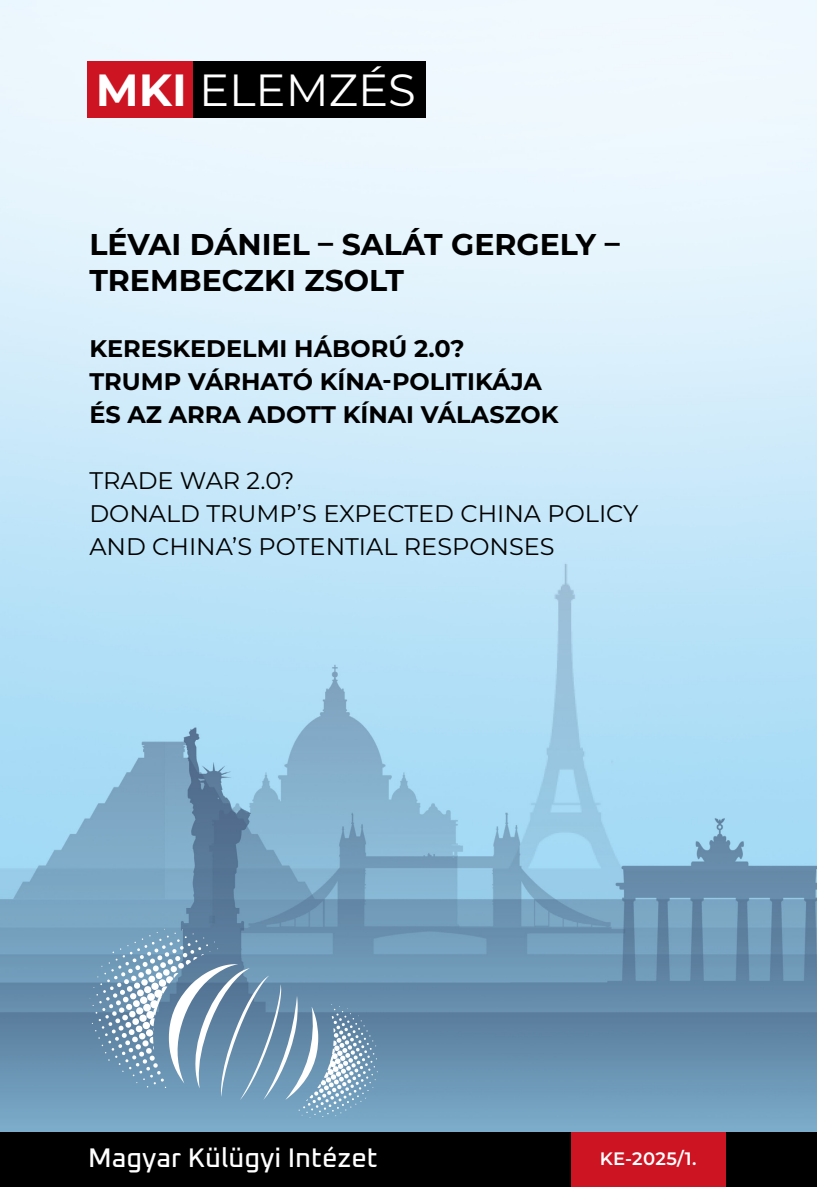
<style>
.page{position:relative;width:817px;height:1187px;background:#fff}
.page>*{position:absolute;margin:0;border:0;box-sizing:border-box;transform-origin:0 0}
.t1{font:45px "Montserrat";color:#fff}
.t2{font:700 30px/36px "Montserrat";color:#000}
.t3{font:200 27px "Oxanium";color:#fff}
.t4{font:700 24px/33px "Montserrat";color:#000}
.t5{font:24px/33px "Montserrat";color:#000}
.t6{font:600 18px "Montserrat";letter-spacing:.02em;color:#fff}
.s1{font-weight:700}
</style>
<div class="page">
<img style="left:0;top:0;width:816px;height:1132px">
<div style="left:87px;top:62px;width:109px;height:56px;background:#cd1423"></div>
<div style="left:193px;top:62px;width:232px;height:56px;background:#000"></div>
<div style="left:0;top:1132px;width:816px;height:54px;background:#000"></div>
<div style="left:570px;top:1132px;width:155px;height:54px;background:#cd1423"></div>
<svg style="left:90px;top:928px;width:287px;height:189px;background:#7ca0ba"></svg>
<h1 class="t1" style="left:96px;top:59px;width:321px"><span class="s1">MKI</span> ELEMZÉS</h1>
<p class="t2" style="left:89px;top:225px;width:531px">LÉVAI DÁNIEL – SALÁT GERGELY –<br>TREMBECZKI ZSOLT</p>
<p class="t4" style="left:89px;top:331px;width:470px">KERESKEDELMI HÁBORÚ 2.0?<br>TRUMP VÁRHATÓ KÍNA-POLITIKÁJA<br>ÉS AZ ARRA ADOTT KÍNAI VÁLASZOK</p>
<p class="t5" style="left:89px;top:463px;width:550px">TRADE WAR 2.0?<br>DONALD TRUMP’S EXPECTED CHINA POLICY<br>AND CHINA’S POTENTIAL RESPONSES</p>
<p class="t3" style="left:88px;top:1141px;width:291px">Magyar Külügyi Intézet</p>
<p class="t6" style="left:599px;top:1145px;width:98px">KE-2025/1.</p>
</div>
